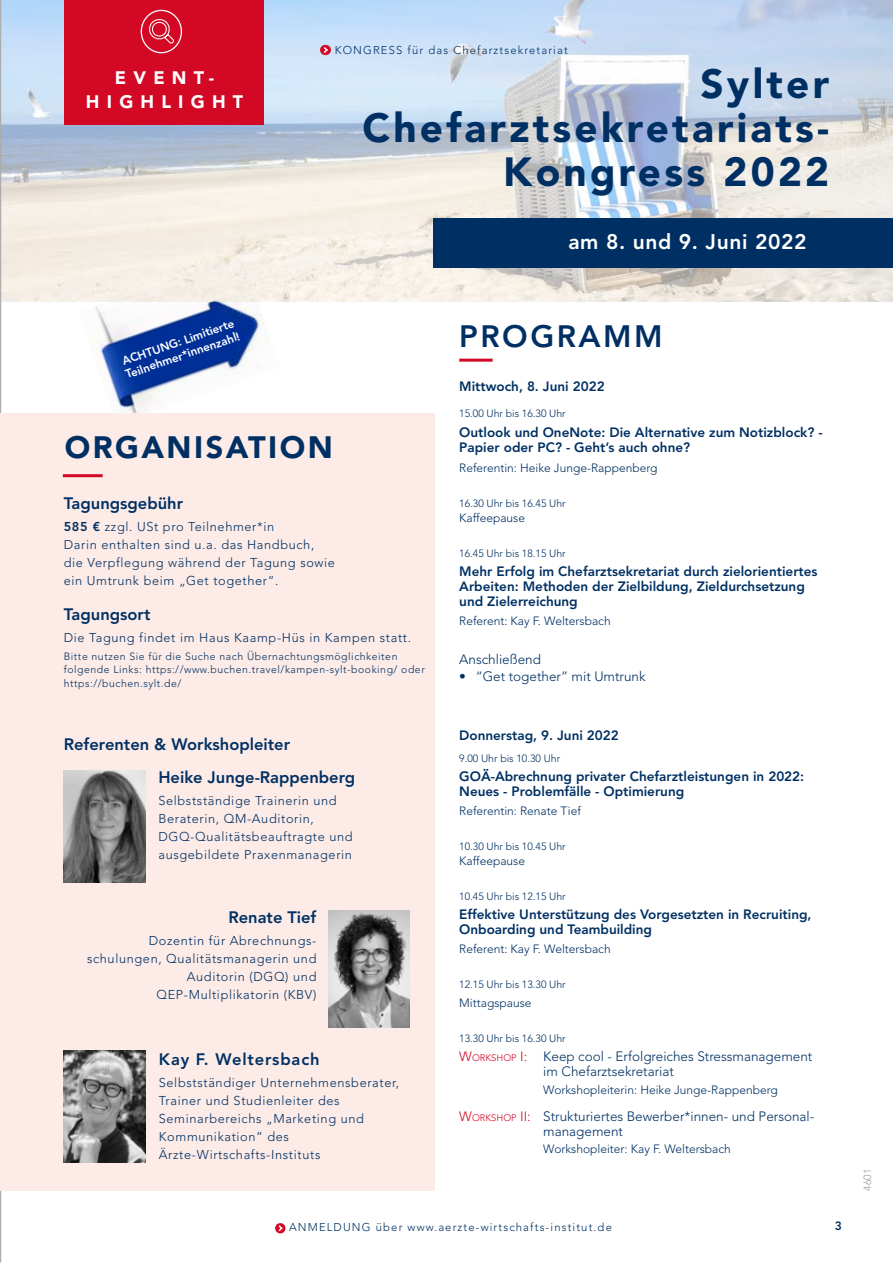
<style>
.page{position:relative;width:893px;height:1263px;background:#fff}
.page>*{position:absolute;margin:0;border:0;box-sizing:border-box;transform-origin:0 0}
.t1{font:900 40.5px/44.1px "Avenir LT Std";letter-spacing:.08em;color:#003063;text-align:right}
.t2{font:900 30.75px "Avenir LT Std";letter-spacing:.08em;color:#003063}
.t3{font:800 30.75px "Avenir LT Std";letter-spacing:.08em;color:#003063}
.t4{font:800 21px "Avenir LT Std";letter-spacing:.03em;color:#fff}
.t5{font:900 18px/24px "Avenir LT Std";letter-spacing:.4em;color:#fff;text-align:center}
.t6{font:800 16.5px "Avenir LT Std";color:#003063}
.t7{font:800 16.5px "Avenir LT Std";letter-spacing:.05em;color:#003063}
.t8{font:800 13.5px/15px "Avenir LT Std";color:#003063}
.t9{font:300 13.5px/15px "Avenir LT Std";color:#003063}
.t10{font:300 12.75px/18px "Avenir LT Std";letter-spacing:.05em;color:#003063}
.t11{font:300 12px "Avenir LT Std";color:#003063}
.t12{font:800 12px "Avenir LT Std";color:#003063}
.t13{font:800 11.7px/14px "Avenir LT Std";color:#fff}
.t14{font:300 11.25px "Avenir LT Std";letter-spacing:.1em;color:#003063}
.t15{font:300 10.5px "Avenir LT Std";color:#003063}
.t16{font:300 10.5px/13.5px "Avenir LT Std";letter-spacing:.05em;color:#003063}
.t17{font:300 10.5px "Avenir LT Std";color:#9d9d9c}
.s1{font-weight:800}
.s2{color:#d20824}
.s3{font-size:9.45px;color:#d20824}
</style>
<div class="page">
<img style="left:78px;top:301px;width:203px;height:113px">
<img style="left:1px;top:0;width:892px;height:301px">
<hr style="left:0;top:0;width:1px;height:1262px;background:#9d9d9c">
<svg style="left:275px;top:1223px;width:11px;height:11px"></svg>
<div style="left:0;top:414px;width:434px;height:777px;background:#fcebe6"></div>
<hr style="left:459px;top:359px;width:34px;height:3px;background:#d20824">
<hr style="left:63px;top:474px;width:40px;height:3px;background:#d20824">
<div style="left:434px;top:218px;width:459px;height:50px;background:#003063"></div>
<img style="left:64px;top:1050px;width:81px;height:113px">
<img style="left:64px;top:770px;width:81px;height:113px">
<img style="left:328px;top:911px;width:82px;height:116px">
<svg style="left:319px;top:44px;width:12px;height:12px"></svg>
<div style="left:64px;top:0;width:200px;height:124px;background:#d20824"></div>
<svg style="left:141px;top:10px;width:40px;height:43px"></svg>
<div style="left:141px;top:10px;width:41px;height:43px;border:1px solid #fff;border-radius:50%"></div>
<svg style="left:147px;top:17px;width:28px;height:28px"></svg>
<h3 class="t5" style="left:86px;top:65px;width:159px">EVENT-<br>HIGHLIGHT</h3>
<p class="t14" style="left:335px;top:44px;width:235px">KONGRESS für das Chefarztsekretariat</p>
<h1 class="t1" style="left:362px;top:62px;width:468px">Sylter<br>Chefarztsekretariats-<br>Kongress 2022</h1>
<h3 class="t4" style="left:568px;top:229px;width:240px">am 8. und 9. Juni 2022</h3>
<p class="t13" style="left:119px;top:355px;width:122px;rotate:-19deg">ACHTUNG: Limitierte<br>Teilnehmer*innenzahl!</p>
<h2 class="t2" style="left:65px;top:429px;width:270px">ORGANISATION</h2>
<p class="t6" style="left:64px;top:493px;width:121px">Tagungsgebühr</p>
<p class="t10" style="left:64px;top:518px;width:273px"><span class="s1">585 €</span> zzgl. USt pro Teilnehmer*in<br>Darin enthalten sind u.a. das Handbuch, die Verpflegung während der Tagung sowie ein Umtrunk beim „Get together“.</p>
<p class="t6" style="left:64px;top:604px;width:88px">Tagungsort</p>
<p class="t10" style="left:64px;top:628px;width:349px">Die Tagung findet im Haus Kaamp-Hüs in Kampen statt.</p>
<p class="t16" style="left:64px;top:649px;width:363px">Bitte nutzen Sie für die Suche nach Übernachtungsmöglichkeiten folgende Links: https://www.buchen.travel/kampen-sylt-booking/ oder https://buchen.sylt.de/</p>
<p class="t6" style="left:64px;top:735px;width:228px">Referenten &amp; Workshopleiter</p>
<p class="t6" style="left:158px;top:767px;width:198px">Heike Junge-Rappenberg</p>
<p class="t10" style="left:158px;top:792px;width:196px">Selbstständige Trainerin und<br>Beraterin, QM-Auditorin,<br>DGQ-Qualitätsbeauftragte und ausgebildete Praxenmanagerin</p>
<p class="t6" style="left:228px;top:908px;width:90px">Renate Tief</p>
<p class="t10" style="left:87px;top:932px;width:231px;text-align:right">Dozentin für Abrechnungs&shy;schulungen, Qualitätsmanagerin und<br>Auditorin (DGQ) und<br>QEP-Multiplikatorin (KBV)</p>
<p class="t7" style="left:159px;top:1049px;width:162px">Kay F. Weltersbach</p>
<p class="t10" style="left:159px;top:1074px;width:242px">Selbstständiger Unternehmensberater,<br>Trainer und Studienleiter des<br>Seminarbereichs „Marketing und<br>Kommunikation“ des<br>Ärzte-Wirtschafts-Instituts</p>
<h2 class="t3" style="left:459px;top:318px;width:205px">PROGRAMM</h2>
<p class="t8" style="left:459px;top:379px;width:147px">Mittwoch, 8. Juni 2022</p>
<p class="t15" style="left:459px;top:407px;width:108px">15.00 Uhr bis 16.30 Uhr</p>
<p class="t8" style="left:459px;top:424px;width:365px">Outlook und OneNote: Die Alternative zum Notizblock? -<br>Papier oder PC? - Geht’s auch ohne?</p>
<p class="t11" style="left:459px;top:461px;width:200px">Referentin: Heike Junge-Rappenberg</p>
<p class="t15" style="left:459px;top:497px;width:108px">16.30 Uhr bis 16.45 Uhr</p>
<p class="t11" style="left:459px;top:511px;width:67px">Kaffeepause</p>
<p class="t15" style="left:459px;top:547px;width:108px">16.45 Uhr bis 18.15 Uhr</p>
<p class="t8" style="left:459px;top:564px;width:360px">Mehr Erfolg im Chefarztsekretariat durch zielorientiertes<br>Arbeiten: Methoden der Zielbildung, Zieldurchsetzung und Zielerreichung</p>
<p class="t11" style="left:459px;top:614px;width:153px">Referent: Kay F. Weltersbach</p>
<p class="t9" style="left:459px;top:652px;width:83px">Anschließend</p>
<p class="t9" style="left:459px;top:669px;width:188px">• “Get together” mit Umtrunk</p>
<p class="t8" style="left:459px;top:728px;width:161px">Donnerstag, 9. Juni 2022</p>
<p class="t15" style="left:459px;top:752px;width:103px">9.00 Uhr bis 10.30 Uhr</p>
<p class="t8" style="left:459px;top:769px;width:347px">GOÄ-Abrechnung privater Chefarztleistungen in 2022:<br>Neues - Problemfälle - Optimierung</p>
<p class="t11" style="left:459px;top:804px;width:123px">Referentin: Renate Tief</p>
<p class="t15" style="left:459px;top:840px;width:108px">10.30 Uhr bis 10.45 Uhr</p>
<p class="t11" style="left:459px;top:854px;width:67px">Kaffeepause</p>
<p class="t15" style="left:459px;top:890px;width:108px">10.45 Uhr bis 12.15 Uhr</p>
<p class="t8" style="left:459px;top:907px;width:354px">Effektive Unterstützung des Vorgesetzten in Recruiting,<br>Onboarding und Teambuilding</p>
<p class="t11" style="left:459px;top:942px;width:153px">Referent: Kay F. Weltersbach</p>
<p class="t15" style="left:459px;top:978px;width:108px">12.15 Uhr bis 13.30 Uhr</p>
<p class="t11" style="left:459px;top:996px;width:74px">Mittagspause</p>
<p class="t15" style="left:459px;top:1032px;width:108px">13.30 Uhr bis 16.30 Uhr</p>
<p class="t9" style="left:543px;top:1049px;width:271px;text-indent:-84px"><span class="s2">W</span><span class="s3">ORKSHOP</span> <span class="s2">I:</span> Keep cool - Erfolgreiches Stressmanagement im Chefarztsekretariat</p>
<p class="t11" style="left:543px;top:1082px;width:236px">Workshopleiterin: Heike Junge-Rappenberg</p>
<p class="t9" style="left:543px;top:1109px;width:273px;text-indent:-84px"><span class="s2">W</span><span class="s3">ORKSHOP</span> <span class="s2">II:</span> Strukturiertes Bewerber*innen- und Personal&shy;management</p>
<p class="t11" style="left:543px;top:1142px;width:189px">Workshopleiter: Kay F. Weltersbach</p>
<p class="t14" style="left:289px;top:1221px;width:324px">ANMELDUNG über www.aerzte-wirtschafts-institut.de</p>
<p class="t12" style="left:835px;top:1218px;width:9px">3</p>
<p class="t17" style="left:861px;top:1191px;width:23px;rotate:-90deg">4601</p>
</div>
